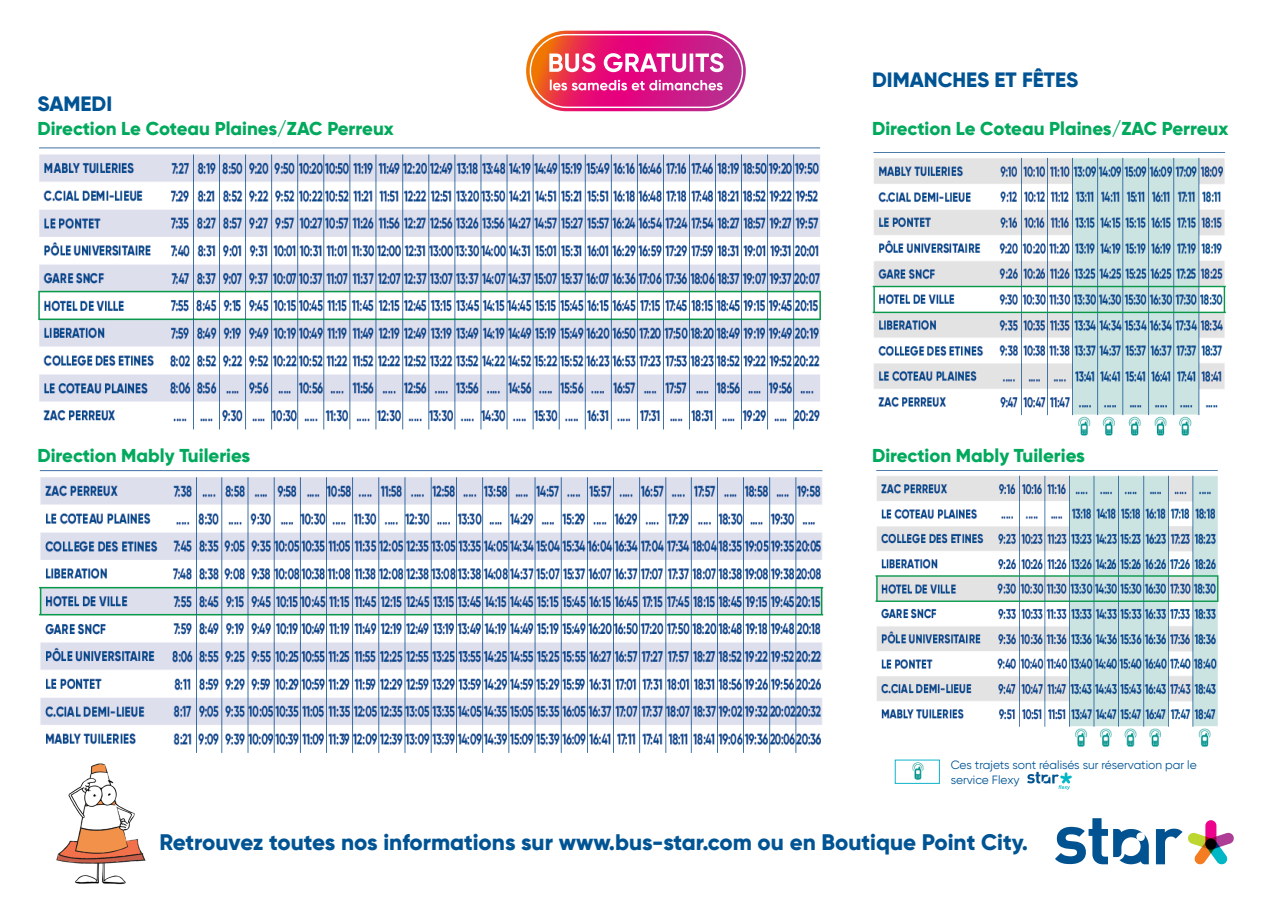
<style>
.page{position:relative;width:1272px;height:902px;background:#fff}
.page>*{position:absolute;margin:0;border:0;box-sizing:border-box;transform-origin:0 0}
.t1{font:800 22.5px "Gilroy";color:#015494}
.t2{font:800 20.7px "Gilroy";color:#015494}
.t3{font:800 18.6px "Gilroy";color:#00a95c}
.t4{font:12px/14.4px "Gilroy";color:#015494}
</style>
<div class="page">
<img style="left:38px;top:147px;width:783px;height:283px">
<img style="left:39px;top:470px;width:784px;height:283px">
<img style="left:872px;top:152px;width:353px;height:284px">
<img style="left:875px;top:470px;width:344px;height:277px">
<img style="left:56px;top:763px;width:90px;height:122px">
<svg style="left:1055px;top:818px;width:52px;height:46px"></svg>
<svg style="left:1113px;top:828px;width:35px;height:36px"></svg>
<svg style="left:1155px;top:820px;width:79px;height:44px"></svg>
<img style="left:912px;top:762px;width:12px;height:18px">
<svg style="left:1027px;top:771px;width:44px;height:18px"></svg>
<svg style="left:526px;top:31px;width:219px;height:80px;background:#db2970"></svg>
<svg style="left:549px;top:53px;width:174px;height:19px"></svg>
<svg style="left:550px;top:80px;width:172px;height:10px"></svg>
<div style="left:529px;top:34px;width:214px;height:74px;border:1px solid #fff;border-radius:36px"></div>
<p class="t2" style="left:37px;top:90px;width:76px">SAMEDI</p>
<p class="t3" style="left:37px;top:117px;width:358px">Direction Le Coteau Plaines/ZAC Perreux</p>
<p class="t3" style="left:37px;top:443px;width:214px">Direction Mably Tuileries</p>
<p class="t2" style="left:872px;top:67px;width:208px">DIMANCHES ET FÊTES</p>
<p class="t3" style="left:872px;top:117px;width:358px">Direction Le Coteau Plaines/ZAC Perreux</p>
<p class="t3" style="left:872px;top:443px;width:214px">Direction Mably Tuileries</p>
<p class="t4" style="left:950px;top:757px;width:247px">Ces trajets sont réalisés sur réservation par le service Flexy</p>
<p class="t1" style="left:159px;top:828px;width:870px">Retrouvez toutes nos informations sur www.bus-star.com ou en Boutique Point City.</p>
</div>
